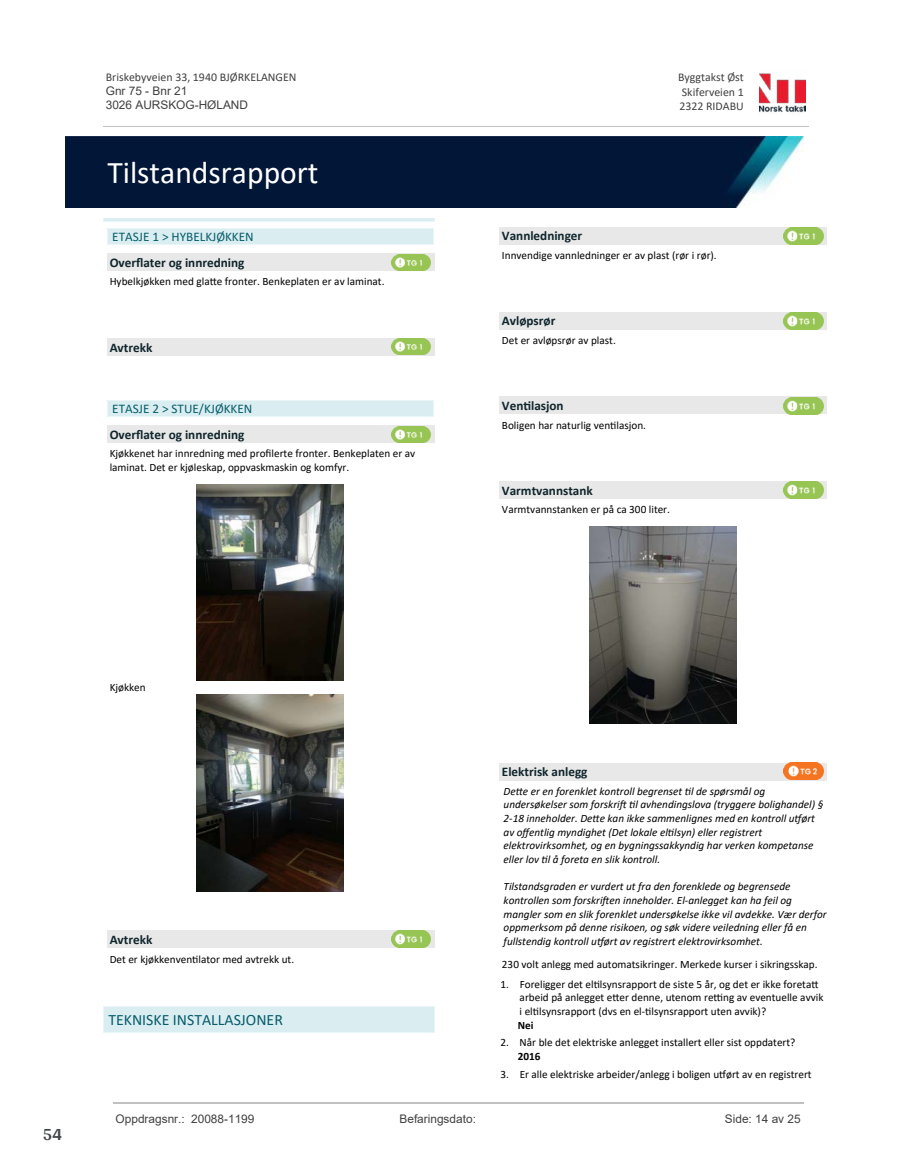
<style>
.page{position:relative;width:915px;height:1172px;background:#fff}
.page>*{position:absolute;margin:0;border:0;box-sizing:border-box;transform-origin:0 0}
.t1{font:31.65px "Calibri";color:#fff}
.t2{font:700 18px "Arya";color:#414749}
.t3{font:15.75px "Calibri";color:#065c69}
.t4{font:700 13.2px "Calibri";color:#0f252c}
.t5{font:13.2px "Calibri";color:#065c69}
.t6{font:11.85px/14.2px "Arial";color:#404040}
.t7{font:11.85px/14.5px "Calibri";color:#404040;text-align:justify}
.t8{font:11.25px/13.6px "Calibri";color:#000}
.t9{font:italic 11.25px/13.6px "Calibri";color:#000}
.t10{font:700 11.25px "Calibri";color:#000}
</style>
<div class="page">
<svg style="left:104px;top:218px;width:330px;height:4px"></svg>
<hr style="left:103px;top:222px;width:331px;height:1px;background:#eaf5f7">
<div style="left:391px;top:254px;width:43px;height:17px;background:#e8e8e8"></div>
<img style="left:391px;top:254px;width:40px;height:17px">
<div style="left:107px;top:254px;width:280px;height:17px;background:#e8e8e8"></div>
<div style="left:107px;top:228px;width:327px;height:16px;background:#daeef2"></div>
<svg style="left:107px;top:229px;width:1px;height:15px"></svg>
<svg style="left:433px;top:229px;width:1px;height:15px"></svg>
<hr style="left:107px;top:228px;width:327px;height:1px;background:#eaf5f7">
<hr style="left:107px;top:244px;width:327px;height:1px;background:#eaf5f7">
<div style="left:391px;top:339px;width:43px;height:17px;background:#e8e8e8"></div>
<img style="left:391px;top:338px;width:40px;height:17px">
<div style="left:107px;top:339px;width:280px;height:17px;background:#e8e8e8"></div>
<div style="left:391px;top:426px;width:43px;height:17px;background:#e8e8e8"></div>
<img style="left:391px;top:426px;width:40px;height:17px">
<div style="left:107px;top:426px;width:280px;height:17px;background:#e8e8e8"></div>
<div style="left:107px;top:400px;width:327px;height:16px;background:#daeef2"></div>
<svg style="left:107px;top:401px;width:1px;height:15px"></svg>
<svg style="left:433px;top:401px;width:1px;height:15px"></svg>
<hr style="left:107px;top:400px;width:327px;height:1px;background:#eaf5f7">
<hr style="left:107px;top:416px;width:327px;height:1px;background:#eaf5f7">
<img style="left:196px;top:484px;width:148px;height:197px">
<img style="left:196px;top:695px;width:148px;height:196px">
<div style="left:391px;top:931px;width:43px;height:17px;background:#e8e8e8"></div>
<img style="left:391px;top:931px;width:40px;height:16px">
<div style="left:107px;top:931px;width:280px;height:17px;background:#e8e8e8"></div>
<div style="left:103px;top:1006px;width:331px;height:27px;background:#daeef2"></div>
<svg style="left:103px;top:1007px;width:1px;height:26px"></svg>
<svg style="left:434px;top:1006px;width:1px;height:27px"></svg>
<hr style="left:103px;top:1006px;width:331px;height:1px;background:#eaf5f7">
<hr style="left:103px;top:1033px;width:331px;height:1px;background:#eaf5f7">
<svg style="left:823px;top:227px;width:3px;height:17px"></svg>
<img style="left:783px;top:227px;width:40px;height:17px">
<div style="left:499px;top:227px;width:280px;height:17px;background:#e8e8e8"></div>
<svg style="left:823px;top:312px;width:3px;height:17px"></svg>
<img style="left:783px;top:312px;width:40px;height:17px">
<div style="left:499px;top:312px;width:280px;height:17px;background:#e8e8e8"></div>
<svg style="left:823px;top:397px;width:3px;height:17px"></svg>
<img style="left:783px;top:397px;width:40px;height:17px">
<div style="left:499px;top:397px;width:280px;height:17px;background:#e8e8e8"></div>
<svg style="left:783px;top:482px;width:43px;height:17px"></svg>
<img style="left:783px;top:481px;width:40px;height:17px">
<div style="left:499px;top:482px;width:280px;height:17px;background:#e8e8e8"></div>
<img style="left:589px;top:527px;width:147px;height:196px">
<svg style="left:823px;top:763px;width:3px;height:17px"></svg>
<img style="left:783px;top:763px;width:40px;height:17px">
<div style="left:499px;top:763px;width:280px;height:17px;background:#e8e8e8"></div>
<img style="left:65px;top:137px;width:738px;height:71px">
<img style="left:759px;top:73px;width:46px;height:40px">
<hr style="left:103px;top:126px;width:705px;height:1px;background:#c0c0c0">
<hr style="left:113px;top:1102px;width:690px;height:1px;background:#c0c0c0">
<p class="t7" style="left:106px;top:70px;width:192px">Briskebyveien 33, 1940 BJØRKELANGEN</p>
<p class="t6" style="left:106px;top:84px;width:144px">Gnr 75 - Bnr 21<br>3026 AURSKOG-HØLAND</p>
<h1 class="t1" style="left:107px;top:150px;width:213px">Tilstandsrapport</h1>
<p class="t5" style="left:112px;top:227px;width:143px">ETASJE 1 &gt; HYBELKJØKKEN</p>
<p class="t4" style="left:110px;top:253px;width:136px">Over昀氀ater og innredning</p>
<p class="t8" style="left:110px;top:275px;width:276px">Hybelkjøkken med gla琀琀e fronter. Benkeplaten er av laminat.</p>
<p class="t4" style="left:110px;top:338px;width:44px">Avtrekk</p>
<p class="t5" style="left:112px;top:399px;width:142px">ETASJE 2 &gt; STUE/KJØKKEN</p>
<p class="t4" style="left:110px;top:425px;width:136px">Over昀氀ater og innredning</p>
<p class="t8" style="left:110px;top:447px;width:307px">Kjøkkenet har innredning med pro昀椀lerte fronter. Benkeplaten er av laminat. Det er kjøleskap, oppvaskmaskin og komfyr.</p>
<p class="t7" style="left:677px;top:70px;width:67px">Byggtakst Øst Skiferveien 1<br>2322 RIDABU</p>
<p class="t4" style="left:502px;top:227px;width:82px">Vannledninger</p>
<p class="t8" style="left:502px;top:248px;width:216px">Innvendige vannledninger er av plast (rør i rør).</p>
<p class="t4" style="left:502px;top:311px;width:55px">Avløpsrør</p>
<p class="t8" style="left:502px;top:333px;width:115px">Det er avløpsrør av plast.</p>
<p class="t4" style="left:502px;top:396px;width:63px">Ven琀椀lasjon</p>
<p class="t8" style="left:502px;top:418px;width:145px">Boligen har naturlig ven琀椀lasjon.</p>
<p class="t4" style="left:502px;top:481px;width:92px">Varmtvannstank</p>
<p class="t8" style="left:502px;top:502px;width:169px">Varmtvannstanken er på ca 300 liter.</p>
<h2 class="t2" style="left:43px;top:1123px;width:21px">54</h2>
<p class="t8" style="left:110px;top:680px;width:38px">Kjøkken</p>
<p class="t4" style="left:110px;top:930px;width:44px">Avtrekk</p>
<p class="t8" style="left:110px;top:952px;width:186px">Det er kjøkkenven琀椀lator med avtrekk ut.</p>
<h3 class="t3" style="left:108px;top:1008px;width:176px">TEKNISKE INSTALLASJONER</h3>
<p class="t4" style="left:502px;top:762px;width:87px">Elektrisk anlegg</p>
<p class="t9" style="left:503px;top:784px;width:321px">De琀琀e er en forenklet kontroll begrenset 琀椀l de spørsmål og undersøkelser som forskri昀琀 琀椀l avhendingslova (tryggere bolighandel) § 2-18 inneholder. De琀琀e kan ikke sammenlignes med en kontroll u琀昀ørt av o昀昀entlig myndighet (Det lokale el琀椀lsyn) eller registrert elektrovirksomhet, og en bygningssakkyndig har verken kompetanse eller lov 琀椀l å foreta en slik kontroll.</p>
<p class="t9" style="left:503px;top:879px;width:324px">Tilstandsgraden er vurdert ut fra den forenklede og begrensede kontrollen som forskri昀琀en inneholder. El-anlegget kan ha feil og mangler som en slik forenklet undersøkelse ikke vil avdekke. Vær derfor oppmerksom på denne risikoen, og søk videre veiledning eller få en fullstendig kontroll u琀昀ørt av registrert elektrovirksomhet.</p>
<p class="t8" style="left:519px;top:977px;width:305px;text-indent:-19px">1. Foreligger det el琀椀lsynsrapport de siste 5 år, og det er ikke foreta琀琀arbeid på anlegget e琀琀er denne, utenom re琀紀ng av eventuelle avvik i el琀椀lsynsrapport (dvs en el-琀椀lsynsrapport uten avvik)?</p>
<p class="t10" style="left:517px;top:1017px;width:17px">Nei</p>
<p class="t8" style="left:500px;top:1035px;width:296px">2. Når ble det elektriske anlegget installert eller sist oppdatert?</p>
<p class="t10" style="left:517px;top:1048px;width:24px">2016</p>
<p class="t8" style="left:500px;top:1067px;width:312px">3. Er alle elektriske arbeider/anlegg i boligen u琀昀ørt av en registrert</p>
<p class="t8" style="left:502px;top:957px;width:317px">230 volt anlegg med automatsikringer. Merkede kurser i sikringsskap.</p>
<p class="t6" style="left:116px;top:1112px;width:140px">Oppdragsnr.: 20088-1199</p>
<p class="t6" style="left:399px;top:1112px;width:78px">Befaringsdato:</p>
<p class="t6" style="left:724px;top:1112px;width:77px">Side: 14 av 25</p>
</div>
